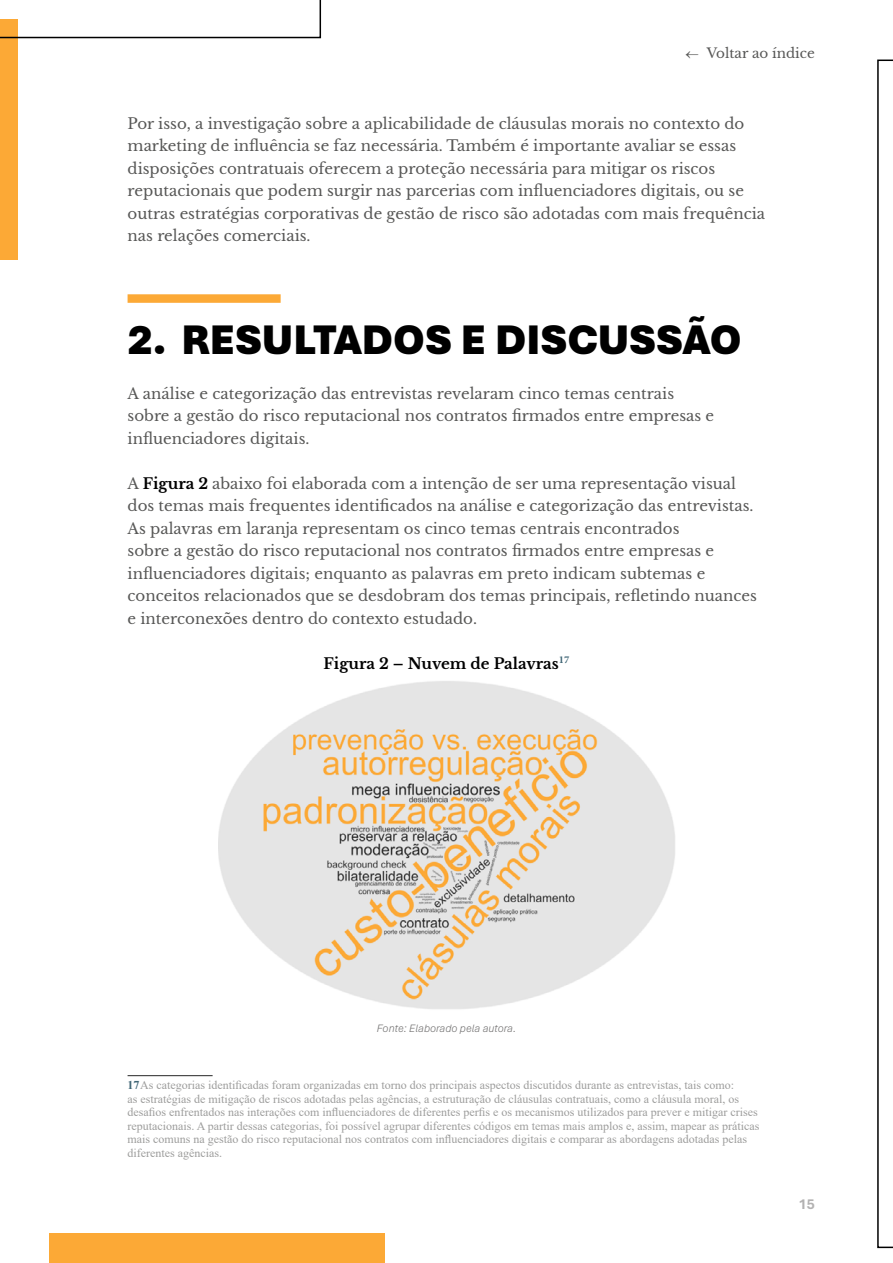
<style>
.page{position:relative;width:893px;height:1263px;background:#fff}
.page>*{position:absolute;margin:0;border:0;box-sizing:border-box;transform-origin:0 0}
.t1{font:900 43.5px "Aptos";color:#000}
.t2{font:15px/22.5px "Libre Baskerville";color:#575756}
.t3{font:700 15px "Libre Baskerville";color:#000}
.t4{font:700 15px "Aptos";color:#b3b2b2}
.t5{font:13.5px "Libre Baskerville";color:#575756}
.t6{font:12px/13.5px "Times New Roman";color:#9d9d9c}
.t7{font:italic 300 11.25px "Aptos";color:#706f6f}
.s1{font-weight:700;color:#000}
.s2{font-weight:700;color:#3f6575}
</style>
<div class="page">
<div style="left:49px;top:1233px;width:336px;height:30px;background:#fca936"></div>
<div style="left:0;top:19px;width:17px;height:241px;background:#fca936"></div>
<svg style="left:0;top:0;width:321px;height:38px"></svg>
<svg style="left:877px;top:60px;width:16px;height:1188px"></svg>
<div style="left:128px;top:294px;width:153px;height:9px;background:#fca936"></div>
<img style="left:218px;top:681px;width:457px;height:328px">
<hr style="left:128px;top:1075px;width:85px;height:1px;background:#262626">
<p class="t5" style="left:686px;top:45px;width:131px">← Voltar ao índice</p>
<p class="t2" style="left:128px;top:112px;width:639px">Por isso, a investigação sobre a aplicabilidade de cláusulas morais no contexto do marketing de influência se faz necessária. Também é importante avaliar se essas disposições contratuais oferecem a proteção necessária para mitigar os riscos reputacionais que podem surgir nas parcerias com influenciadores digitais, ou se outras estratégias corporativas de gestão de risco são adotadas com mais frequência nas relações comerciais.</p>
<h1 class="t1" style="left:128px;top:310px;width:615px">2. RESULTADOS E DISCUSSÃO</h1>
<p class="t2" style="left:128px;top:382px;width:588px">A análise e categorização das entrevistas revelaram cinco temas centrais sobre a gestão do risco reputacional nos contratos firmados entre empresas e influenciadores digitais.</p>
<p class="t2" style="left:128px;top:472px;width:631px">A <span class="s1">Figura 2</span> abaixo foi elaborada com a intenção de ser uma representação visual dos temas mais frequentes identificados na análise e categorização das entrevistas.<br>As palavras em laranja representam os cinco temas centrais encontrados<br>sobre a gestão do risco reputacional nos contratos firmados entre empresas e influenciadores digitais; enquanto as palavras em preto indicam subtemas e conceitos relacionados que se desdobram dos temas principais, refletindo nuances e interconexões dentro do contexto estudado.</p>
<p class="t3" style="left:324px;top:654px;width:247px">Figura 2 – Nuvem de Palavras<sup>17</sup></p>
<p class="t7" style="left:377px;top:1021px;width:141px">Fonte: Elaborado pela autora.</p>
<p class="t6" style="left:128px;top:1078px;width:633px"><span class="s2">17</span>As categorias identificadas foram organizadas em torno dos principais aspectos discutidos durante as entrevistas, tais como:<br>as estratégias de mitigação de riscos adotadas pelas agências, a estruturação de cláusulas contratuais, como a cláusula moral, os desafios enfrentados nas interações com influenciadores de diferentes perfis e os mecanismos utilizados para prever e mitigar crises reputacionais. A partir dessas categorias, foi possível agrupar diferentes códigos em temas mais amplos e, assim, mapear as práticas mais comuns na gestão do risco reputacional nos contratos com influenciadores digitais e comparar as abordagens adotadas pelas diferentes agências.</p>
<p class="t4" style="left:799px;top:1194px;width:18px">15</p>
</div>
